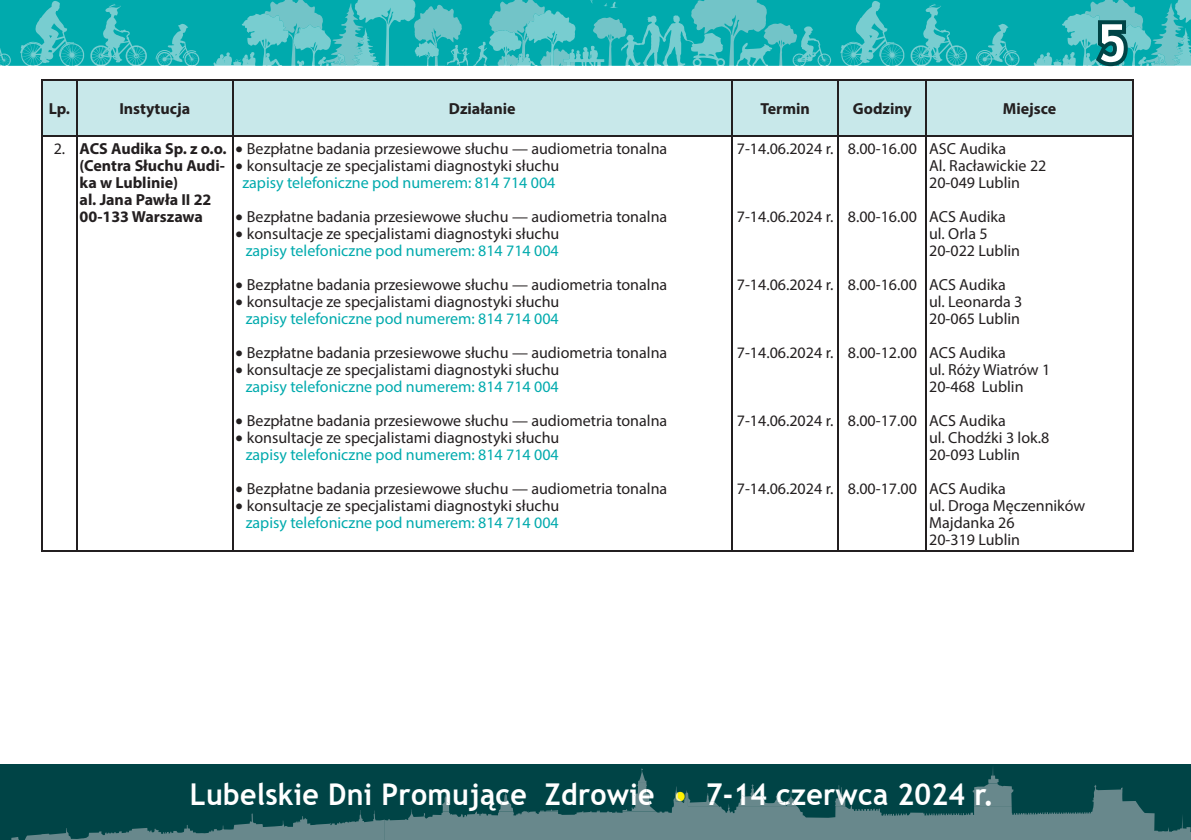
<style>
.page{position:relative;width:1191px;height:840px;background:#fff}
.page>*{position:absolute;margin:0;border:0;box-sizing:border-box;transform-origin:0 0}
.t1{font:700 52px "Trebuchet MS";color:#fff}
.t2{font:700 30px "Trebuchet MS";letter-spacing:.01em;color:#fff;scale:.95 1}
.t3{font:16px/17px "Myriad Pro";color:#231f20}
.t4{font:700 16px/17px "Myriad Pro";color:#231f20}
.s1{font-weight:400}
.s2{color:#00aaad}
.s3{color:#fff101}
</style>
<div class="page">
<div style="left:0;top:764px;width:1191px;height:75px;background:#004446"></div>
<svg style="left:385px;top:768px;width:806px;height:71px;fill:#68888c"></svg>
<svg style="left:411px;top:782px;width:245px;height:29px"></svg>
<svg style="left:676px;top:783px;width:337px;height:22px"></svg>
<svg style="left:11px;top:810px;width:374px;height:29px"></svg>
<svg style="left:0;top:0;width:1191px;height:67px;background:#2db4b7"></svg>
<div style="left:43px;top:80px;width:1089px;height:56px;background:#c8e8ea"></div>
<hr style="left:42px;top:79px;width:35px;height:1px;background:#231f20">
<hr style="left:77px;top:79px;width:156px;height:1px;background:#231f20">
<hr style="left:233px;top:79px;width:499px;height:1px;background:#231f20">
<hr style="left:732px;top:79px;width:106px;height:1px;background:#231f20">
<hr style="left:838px;top:79px;width:88px;height:1px;background:#231f20">
<hr style="left:926px;top:79px;width:207px;height:1px;background:#231f20">
<hr style="left:1132px;top:80px;width:1px;height:56px;background:#231f20">
<hr style="left:1132px;top:137px;width:1px;height:413px;background:#231f20">
<hr style="left:42px;top:136px;width:35px;height:1px;background:#231f20">
<hr style="left:77px;top:136px;width:156px;height:1px;background:#231f20">
<hr style="left:233px;top:136px;width:499px;height:1px;background:#231f20">
<hr style="left:732px;top:136px;width:106px;height:1px;background:#231f20">
<hr style="left:838px;top:136px;width:88px;height:1px;background:#231f20">
<hr style="left:926px;top:136px;width:207px;height:1px;background:#231f20">
<hr style="left:42px;top:550px;width:35px;height:1px;background:#231f20">
<hr style="left:77px;top:550px;width:156px;height:1px;background:#231f20">
<hr style="left:233px;top:550px;width:499px;height:1px;background:#231f20">
<hr style="left:732px;top:550px;width:106px;height:1px;background:#231f20">
<hr style="left:838px;top:550px;width:88px;height:1px;background:#231f20">
<hr style="left:926px;top:550px;width:207px;height:1px;background:#231f20">
<hr style="left:42px;top:80px;width:1px;height:56px;background:#231f20">
<hr style="left:76px;top:80px;width:1px;height:56px;background:#231f20">
<hr style="left:232px;top:80px;width:1px;height:56px;background:#231f20">
<hr style="left:731px;top:80px;width:1px;height:56px;background:#231f20">
<hr style="left:838px;top:80px;width:1px;height:56px;background:#231f20">
<hr style="left:925px;top:80px;width:1px;height:56px;background:#231f20">
<hr style="left:42px;top:137px;width:1px;height:413px;background:#231f20">
<hr style="left:76px;top:137px;width:1px;height:413px;background:#231f20">
<hr style="left:232px;top:137px;width:1px;height:413px;background:#231f20">
<hr style="left:731px;top:137px;width:1px;height:413px;background:#231f20">
<hr style="left:838px;top:137px;width:1px;height:413px;background:#231f20">
<hr style="left:925px;top:137px;width:1px;height:413px;background:#231f20">
<img style="left:460px;top:42px;width:24px;height:24px">
<h1 class="t1" style="left:1096px;top:11px;width:32px">5</h1>
<p class="t4" style="left:49px;top:100px;width:23px">Lp.</p>
<p class="t4" style="left:119px;top:100px;width:72px">Instytucja</p>
<p class="t4" style="left:449px;top:100px;width:68px">Działanie</p>
<p class="t4" style="left:760px;top:100px;width:51px">Termin</p>
<p class="t4" style="left:852px;top:100px;width:61px">Godziny</p>
<p class="t4" style="left:1002px;top:100px;width:55px">Miejsce</p>
<p class="t4" style="left:80px;top:139px;width:148px;text-indent:-26px"><span class="s1">2.</span> ACS Audika Sp. z o.o. (Centra Słuchu Audi&shy;ka w Lublinie)<br>al. Jana Pawła II 22<br>00-133 Warszawa</p>
<p class="t3" style="left:235px;top:140px;width:433px">• Bezpłatne badania przesiewowe słuchu — audiometria tonalna</p>
<p class="t3" style="left:929px;top:140px;width:119px">ASC Audika<br>Al. Racławickie 22<br>20-049 Lublin</p>
<p class="t3" style="left:929px;top:208px;width:92px">ACS Audika ul. Orla 5<br>20-022 Lublin</p>
<p class="t3" style="left:929px;top:276px;width:95px">ACS Audika ul. Leonarda 3<br>20-065 Lublin</p>
<p class="t3" style="left:929px;top:344px;width:123px">ACS Audika<br>ul. Róży Wiatrów 1<br>20-468 Lublin</p>
<p class="t3" style="left:929px;top:412px;width:122px">ACS Audika<br>ul. Chodźki 3 lok.8<br>20-093 Lublin</p>
<p class="t3" style="left:929px;top:479px;width:158px">ACS Audika<br>ul. Droga Męczenników<br>Majdanka 26<br>20-319 Lublin</p>
<p class="t3" style="left:737px;top:140px;width:98px">7-14.06.2024 r.</p>
<p class="t3" style="left:848px;top:140px;width:70px">8.00-16.00</p>
<p class="t3" style="left:235px;top:157px;width:325px;text-align:center">• konsultacje ze specjalistami diagnostyki słuchu <span class="s2">zapisy telefoniczne pod numerem: 814 714 004</span></p>
<p class="t3" style="left:235px;top:208px;width:433px">• Bezpłatne badania przesiewowe słuchu — audiometria tonalna</p>
<p class="t3" style="left:235px;top:225px;width:325px;text-align:right">• konsultacje ze specjalistami diagnostyki słuchu <span class="s2">zapisy telefoniczne pod numerem: 814 714 004</span></p>
<p class="t3" style="left:235px;top:276px;width:433px">• Bezpłatne badania przesiewowe słuchu — audiometria tonalna</p>
<p class="t3" style="left:235px;top:293px;width:325px;text-align:right">• konsultacje ze specjalistami diagnostyki słuchu <span class="s2">zapisy telefoniczne pod numerem: 814 714 004</span></p>
<p class="t3" style="left:235px;top:344px;width:433px">• Bezpłatne badania przesiewowe słuchu — audiometria tonalna</p>
<p class="t3" style="left:235px;top:361px;width:325px;text-align:right">• konsultacje ze specjalistami diagnostyki słuchu <span class="s2">zapisy telefoniczne pod numerem: 814 714 004</span></p>
<p class="t3" style="left:235px;top:412px;width:433px">• Bezpłatne badania przesiewowe słuchu — audiometria tonalna</p>
<p class="t3" style="left:235px;top:429px;width:325px;text-align:right">• konsultacje ze specjalistami diagnostyki słuchu <span class="s2">zapisy telefoniczne pod numerem: 814 714 004</span></p>
<p class="t3" style="left:235px;top:480px;width:433px">• Bezpłatne badania przesiewowe słuchu — audiometria tonalna</p>
<p class="t3" style="left:235px;top:497px;width:325px;text-align:right">• konsultacje ze specjalistami diagnostyki słuchu <span class="s2">zapisy telefoniczne pod numerem: 814 714 004</span></p>
<p class="t3" style="left:737px;top:208px;width:98px">7-14.06.2024 r.</p>
<p class="t3" style="left:848px;top:208px;width:70px">8.00-16.00</p>
<p class="t3" style="left:737px;top:276px;width:98px">7-14.06.2024 r.</p>
<p class="t3" style="left:848px;top:276px;width:70px">8.00-16.00</p>
<p class="t3" style="left:737px;top:344px;width:98px">7-14.06.2024 r.</p>
<p class="t3" style="left:848px;top:344px;width:70px">8.00-12.00</p>
<p class="t3" style="left:737px;top:412px;width:98px">7-14.06.2024 r.</p>
<p class="t3" style="left:848px;top:412px;width:70px">8.00-17.00</p>
<p class="t3" style="left:737px;top:480px;width:98px">7-14.06.2024 r.</p>
<p class="t3" style="left:848px;top:480px;width:70px">8.00-17.00</p>
<h2 class="t2" style="left:190px;top:775px;width:847px">Lubelskie Dni Promujące Zdrowie <span class="s3">•</span> 7-14 czerwca 2024 r.</h2>
</div>
